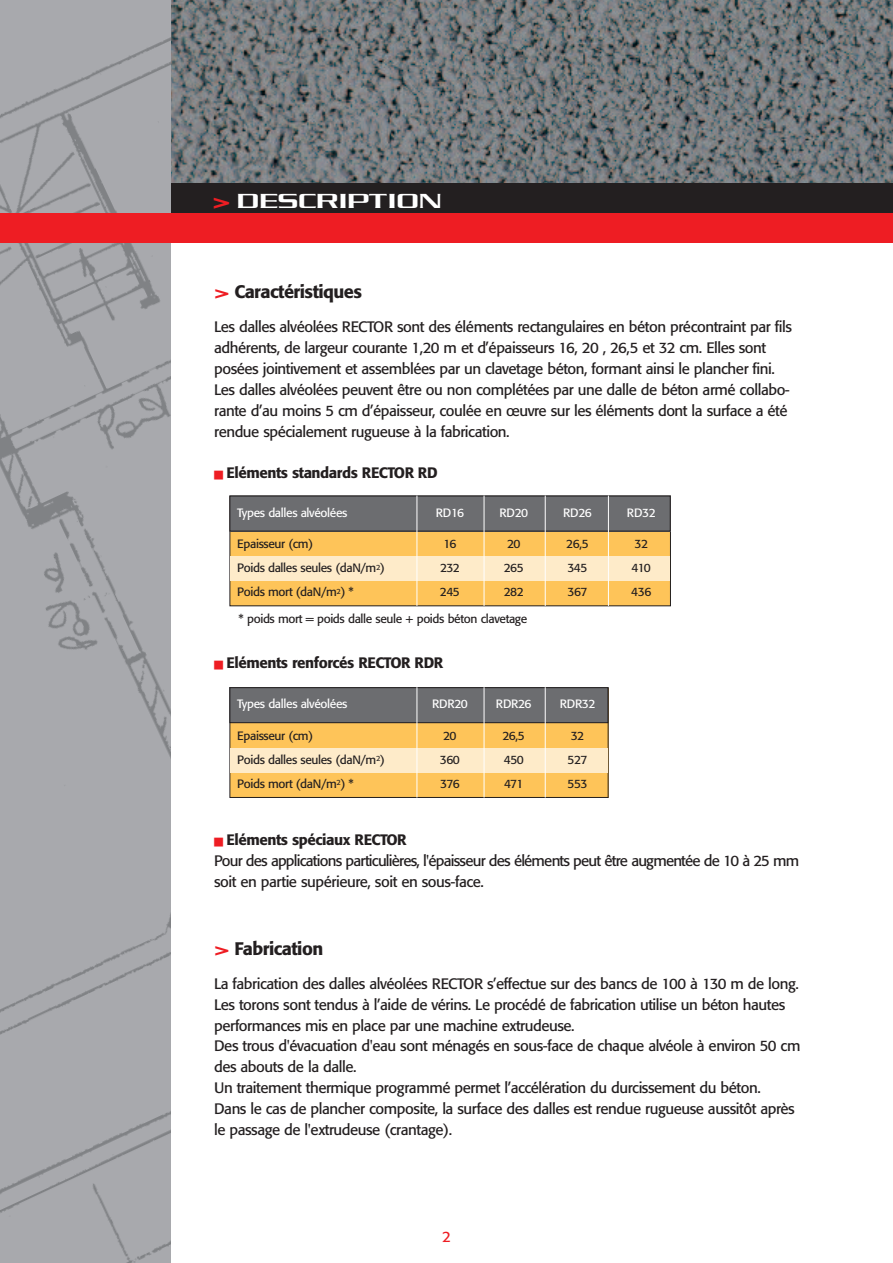
<style>
.page{position:relative;width:893px;height:1263px;background:#fff}
.page>*{position:absolute;margin:0;border:0;box-sizing:border-box;transform-origin:0 0}
.t1{font:22.5px "Chaney Extended Normal";letter-spacing:.02em;color:#fff}
.t2{font:500 18px "Formata";letter-spacing:-.03em;color:#231f20}
.t3{font:15px/20.9px "Formata";letter-spacing:-.03em;color:#231f20}
.t4{font:15px/20.9px "Formata";letter-spacing:-.05em;color:#231f20}
.t5{font:500 15px "Formata";letter-spacing:-.03em;color:#231f20}
.t6{font:15px "Formata";color:#ee1d23}
.t7{font:12px "Formata";letter-spacing:-.03em;color:#231f20}
.t8{font:12px "Formata";letter-spacing:-.03em;color:#fff}
.s1{font-family:"Chaney Extended";font-weight:700;font-size:21px;color:#ee1d23}
.s2{font-family:"Chaney Extended";font-weight:700;color:#ee1d23}
.s3{color:#ee1d23}
.s4{font-weight:500}
</style>
<div class="page">
<div style="left:230px;top:496px;width:440px;height:110px;background:#fec459"></div>
<div style="left:230px;top:496px;width:440px;height:35px;background:#6c6d70"></div>
<div style="left:229px;top:496px;width:442px;height:35px;border:1px solid #231f20"></div>
<img style="left:170px;top:0;width:723px;height:183px">
<div style="left:170px;top:183px;width:723px;height:30px;background:#231f20"></div>
<img style="left:0;top:0;width:170px;height:1263px">
<div style="left:0;top:213px;width:893px;height:29px;background:#ee1d23"></div>
<div style="left:230px;top:556px;width:440px;height:25px;background:#feebc9"></div>
<hr style="left:417px;top:495px;width:1px;height:111px;background:#fff">
<hr style="left:484px;top:495px;width:1px;height:111px;background:#fff">
<hr style="left:545px;top:495px;width:1px;height:111px;background:#fff">
<hr style="left:608px;top:495px;width:1px;height:111px;background:#fff">
<div style="left:230px;top:688px;width:378px;height:109px;background:#fec459"></div>
<div style="left:229px;top:687px;width:380px;height:111px;border:1px solid #231f20"></div>
<div style="left:230px;top:688px;width:378px;height:35px;background:#6c6d70"></div>
<div style="left:229px;top:687px;width:379px;height:36px;border:1px solid #231f20"></div>
<div style="left:230px;top:748px;width:378px;height:24px;background:#feebc9"></div>
<hr style="left:417px;top:687px;width:1px;height:110px;background:#fff">
<hr style="left:484px;top:687px;width:1px;height:110px;background:#fff">
<hr style="left:545px;top:687px;width:1px;height:110px;background:#fff">
<h1 class="t1" style="left:213px;top:187px;width:230px"><span class="s1">&gt;</span> DESCRIPTION</h1>
<p class="t2" style="left:214px;top:284px;width:150px"><span class="s2">&gt;</span> Caractéristiques</p>
<p class="t3" style="left:214px;top:318px;width:579px">Les dalles alvéolées RECTOR sont des éléments rectangulaires en béton précontraint par fils adhérents, de largeur courante 1,20 m et d’épaisseurs 16, 20 , 26,5 et 32 cm. Elles sont posées jointivement et assemblées par un clavetage béton, formant ainsi le plancher fini.<br>Les dalles alvéolées peuvent être ou non complétées par une dalle de béton armé collabo&shy;rante d’au moins 5 cm d’épaisseur, coulée en œuvre sur les éléments dont la surface a été rendue spécialement rugueuse à la fabrication.</p>
<p class="t5" style="left:214px;top:467px;width:225px"><span class="s3">■</span> Eléments standards RECTOR RD</p>
<p class="t8" style="left:237px;top:507px;width:112px">Types dalles alvéolées</p>
<p class="t8" style="left:436px;top:507px;width:30px">RD16</p>
<p class="t8" style="left:499px;top:507px;width:30px">RD20</p>
<p class="t8" style="left:563px;top:507px;width:30px">RD26</p>
<p class="t8" style="left:627px;top:507px;width:30px">RD32</p>
<p class="t7" style="left:237px;top:539px;width:77px">Epaisseur (cm)</p>
<p class="t7" style="left:443px;top:539px;width:15px">16</p>
<p class="t7" style="left:507px;top:539px;width:15px">20</p>
<p class="t7" style="left:566px;top:539px;width:24px">26,5</p>
<p class="t7" style="left:635px;top:539px;width:15px">32</p>
<p class="t7" style="left:237px;top:563px;width:149px">Poids dalles seules (daN/m<sup>2</sup>)</p>
<p class="t7" style="left:440px;top:563px;width:21px">232</p>
<p class="t7" style="left:504px;top:563px;width:22px">265</p>
<p class="t7" style="left:567px;top:563px;width:22px">345</p>
<p class="t7" style="left:632px;top:563px;width:21px">410</p>
<p class="t7" style="left:237px;top:587px;width:118px">Poids mort (daN/m<sup>2</sup>) *</p>
<p class="t7" style="left:440px;top:587px;width:22px">245</p>
<p class="t7" style="left:504px;top:587px;width:22px">282</p>
<p class="t7" style="left:568px;top:587px;width:21px">367</p>
<p class="t7" style="left:631px;top:587px;width:22px">436</p>
<p class="t7" style="left:239px;top:614px;width:290px">* poids mort = poids dalle seule + poids béton clavetage</p>
<p class="t5" style="left:214px;top:656px;width:231px"><span class="s3">■</span> Eléments renforcés RECTOR RDR</p>
<p class="t8" style="left:237px;top:699px;width:112px">Types dalles alvéolées</p>
<p class="t8" style="left:432px;top:699px;width:37px">RDR20</p>
<p class="t8" style="left:496px;top:699px;width:37px">RDR26</p>
<p class="t8" style="left:560px;top:699px;width:37px">RDR32</p>
<p class="t7" style="left:237px;top:731px;width:77px">Epaisseur (cm)</p>
<p class="t7" style="left:443px;top:731px;width:15px">20</p>
<p class="t7" style="left:502px;top:731px;width:24px">26,5</p>
<p class="t7" style="left:571px;top:731px;width:15px">32</p>
<p class="t7" style="left:237px;top:755px;width:149px">Poids dalles seules (daN/m<sup>2</sup>)</p>
<p class="t7" style="left:440px;top:755px;width:22px">360</p>
<p class="t7" style="left:504px;top:755px;width:22px">450</p>
<p class="t7" style="left:568px;top:755px;width:21px">527</p>
<p class="t7" style="left:237px;top:779px;width:118px">Poids mort (daN/m<sup>2</sup>) *</p>
<p class="t7" style="left:440px;top:779px;width:21px">376</p>
<p class="t7" style="left:504px;top:779px;width:21px">471</p>
<p class="t7" style="left:568px;top:779px;width:21px">553</p>
<p class="t4" style="left:214px;top:831px;width:587px"><span class="s3">■</span> <span class="s4">Eléments spéciaux RECTOR<br></span>Pour des applications particulières, l'épaisseur des éléments peut être augmentée de 10 à 25 mm soit en partie supérieure, soit en sous-face.</p>
<p class="t2" style="left:214px;top:940px;width:111px"><span class="s2">&gt;</span> Fabrication</p>
<p class="t3" style="left:214px;top:974px;width:588px">La fabrication des dalles alvéolées RECTOR s’effectue sur des bancs de 100 à 130 m de long.<br>Les torons sont tendus à l’aide de vérins. Le procédé de fabrication utilise un béton hautes performances mis en place par une machine extrudeuse.<br>Des trous d'évacuation d'eau sont ménagés en sous-face de chaque alvéole à environ 50 cm des abouts de la dalle.<br>Un traitement thermique programmé permet l’accélération du durcissement du béton.<br>Dans le cas de plancher composite, la surface des dalles est rendue rugueuse aussitôt après le passage de l'extrudeuse (crantage).</p>
<p class="t6" style="left:442px;top:1230px;width:10px">2</p>
</div>
